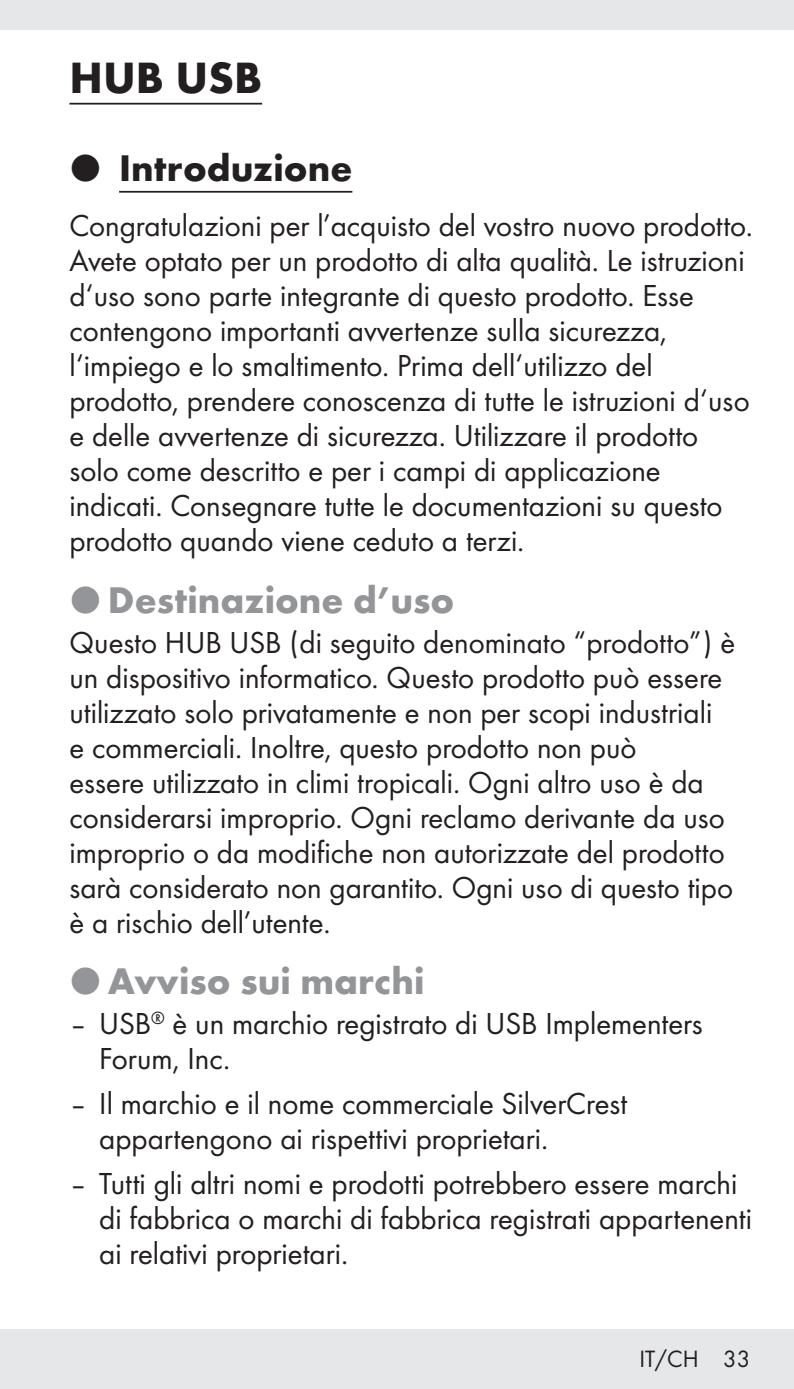
<style>
.page{position:relative;width:794px;height:1389px;background:#fff}
.page>*{position:absolute;margin:0;border:0;box-sizing:border-box;transform-origin:0 0}
.t1{font:700 45.5px "Futura";color:#231f20}
.t2{font:700 38.5px "Futura";color:#939598}
.t3{font:700 38.5px "Futura";color:#231f20}
.t4{font:31.5px/35px "Futura Boo";color:#231f20}
.t5{font:24.5px "Futura Boo";color:#231f20}
.s1{font-family:"European Pi Three";font-weight:400}
</style>
<div class="page">
<div style="left:0;top:0;width:794px;height:30px;background:#e6e7e9"></div>
<div style="left:0;top:1329px;width:794px;height:60px;background:#e6e7e9"></div>
<hr style="left:69px;top:103px;width:193px;height:2px;background:#231f20">
<hr style="left:119px;top:191px;width:233px;height:2px;background:#231f20">
<h1 class="t1" style="left:69px;top:44px;width:194px">HUB USB</h1>
<p class="t3" style="left:69px;top:140px;width:284px"><span class="s1">P</span> Introduzione</p>
<p class="t4" style="left:69px;top:206px;width:685px">Congratulazioni per l’acquisto del vostro nuovo prodotto.<br>Avete optato per un prodotto di alta qualità. Le istruzioni d‘uso sono parte integrante di questo prodotto. Esse contengono importanti avvertenze sulla sicurezza, l‘impiego e lo smaltimento. Prima dell‘utilizzo del prodotto, prendere conoscenza di tutte le istruzioni d‘uso e delle avvertenze di sicurezza. Utilizzare il prodotto solo come descritto e per i campi di applicazione indicati. Consegnare tutte le documentazioni su questo prodotto quando viene ceduto a terzi.</p>
<p class="t2" style="left:69px;top:571px;width:386px"><span class="s1">P</span> Destinazione d’uso</p>
<p class="t4" style="left:69px;top:623px;width:667px">Questo HUB USB (di seguito denominato “prodotto”) è un dispositivo informatico. Questo prodotto può essere utilizzato solo privatamente e non per scopi industriali<br>e commerciali. Inoltre, questo prodotto non può<br>essere utilizzato in climi tropicali. Ogni altro uso è da considerarsi improprio. Ogni reclamo derivante da uso improprio o da modifiche non autorizzate del prodotto sarà considerato non garantito. Ogni uso di questo tipo è a rischio dell’utente.</p>
<p class="t2" style="left:69px;top:953px;width:356px"><span class="s1">P</span> Avviso sui marchi</p>
<p class="t4" style="left:99px;top:1005px;width:605px;text-indent:-30px">‒ USB<sup>®</sup> è un marchio registrato di USB Implementers<br>Forum, Inc.</p>
<p class="t4" style="left:99px;top:1085px;width:529px;text-indent:-30px">‒ Il marchio e il nome commerciale SilverCrest appartengono ai rispettivi proprietari.</p>
<p class="t4" style="left:99px;top:1165px;width:654px;text-indent:-30px">‒ Tutti gli altri nomi e prodotti potrebbero essere marchi di fabbrica o marchi di fabbrica registrati appartenenti ai relativi proprietari.</p>
<p class="t5" style="left:639px;top:1342px;width:112px">IT/CH 33</p>
</div>
